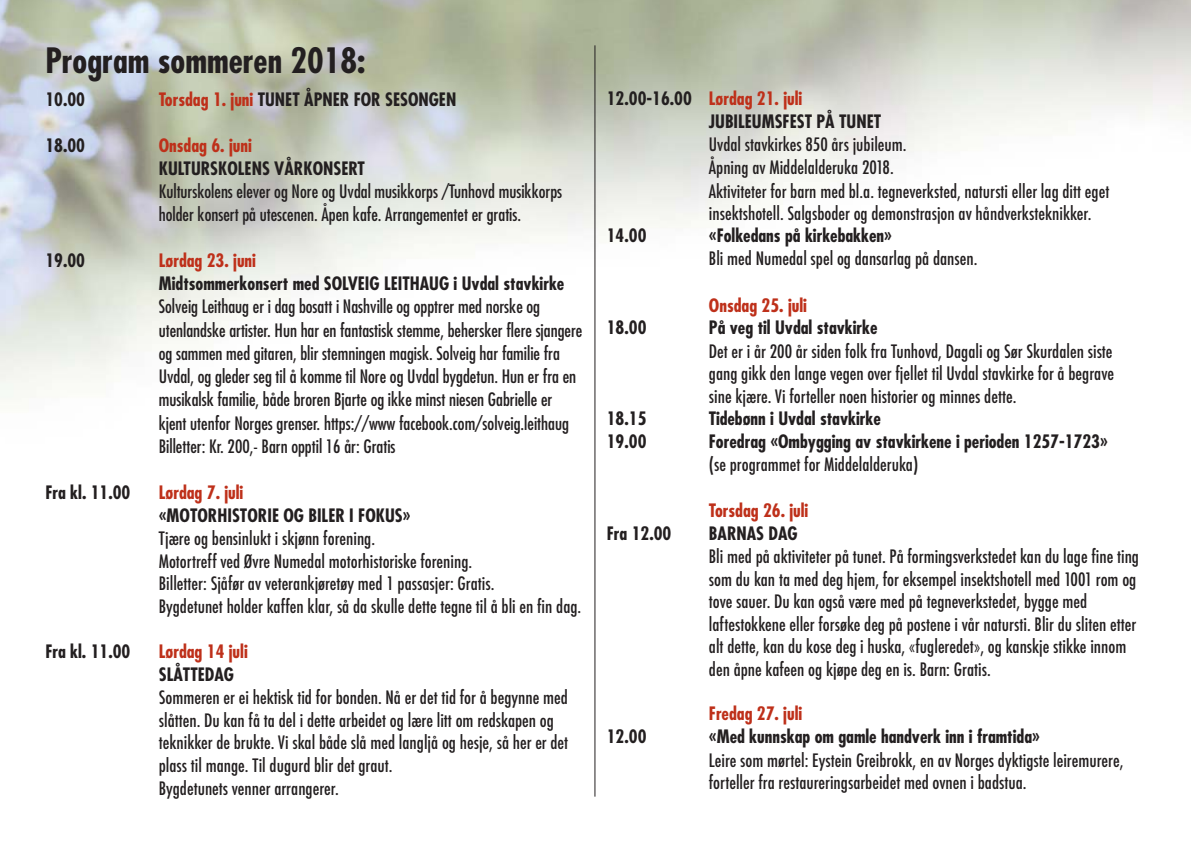
<style>
.page{position:relative;width:1191px;height:842px;background:#fff}
.page>*{position:absolute;margin:0;border:0;box-sizing:border-box;transform-origin:0 0}
.t1{font:700 condensed 34px "Futura";color:#231f20}
.t2{font:500 condensed 18px/22.6px "Futura";color:#231f20}
.t3{font:condensed 18px/23.2px "Futura";color:#231f20}
.t4{font:700 condensed 18px/22.8px "Futura";color:#231f20}
.t5{font:700 condensed 18px "Futura";color:#be301a}
.s1{color:#be301a}
</style>
<div class="page">
<img style="left:0;top:0;width:1191px;height:489px">
<hr style="left:594px;top:45px;width:1px;height:752px;background:#231f20">
<h1 class="t1" style="left:45px;top:45px;width:321px">Program sommeren 2018:</h1>
<p class="t4" style="left:45px;top:89px;width:41px">10.00</p>
<p class="t4" style="left:159px;top:89px;width:299px"><span class="s1">Torsdag 1. juni</span> TUNET ÅPNER FOR SESONGEN</p>
<p class="t4" style="left:45px;top:135px;width:41px">18.00</p>
<p class="t5" style="left:159px;top:137px;width:94px">Onsdag 6. juni</p>
<p class="t4" style="left:159px;top:158px;width:208px">KULTURSKOLENS VÅRKONSERT</p>
<p class="t3" style="left:159px;top:181px;width:405px">Kulturskolens elever og Nore og Uvdal musikkorps /Tunhovd musikkorps holder konsert på utescenen. Åpen kafe. Arrangementet er gratis.</p>
<p class="t4" style="left:45px;top:251px;width:41px">19.00</p>
<p class="t5" style="left:159px;top:253px;width:99px">Lørdag 23. juni</p>
<p class="t4" style="left:159px;top:274px;width:407px">Midtsommerkonsert med SOLVEIG LEITHAUG i Uvdal stavkirke</p>
<p class="t3" style="left:159px;top:296px;width:425px">Solveig Leithaug er i dag bosatt i Nashville og opptrer med norske og utenlandske artister. Hun har en fantastisk stemme, behersker flere sjangere og sammen med gitaren, blir stemningen magisk. Solveig har familie fra Uvdal, og gleder seg til å komme til Nore og Uvdal bygdetun. Hun er fra en musikalsk familie, både broren Bjarte og ikke minst niesen Gabrielle er kjent utenfor Norges grenser. https://www facebook.com/solveig.leithaug Billetter: Kr. 200,- Barn opptil 16 år: Gratis</p>
<p class="t4" style="left:45px;top:482px;width:87px">Fra kl. 11.00</p>
<p class="t5" style="left:159px;top:484px;width:86px">Lørdag 7. juli</p>
<p class="t4" style="left:159px;top:506px;width:253px">«MOTORHISTORIE OG BILER I FOKUS»</p>
<p class="t2" style="left:159px;top:528px;width:424px">Tjære og bensinlukt i skjønn forening.<br>Motortreff ved Øvre Numedal motorhistoriske forening.<br>Billetter: Sjåfør av veterankjøretøy med 1 passasjer: Gratis.<br>Bygdetunet holder kaffen klar, så da skulle dette tegne til å bli en fin dag.</p>
<p class="t4" style="left:45px;top:641px;width:87px">Fra kl. 11.00</p>
<p class="t5" style="left:159px;top:643px;width:90px">Lørdag 14 juli</p>
<p class="t4" style="left:159px;top:664px;width:77px">SLÅTTEDAG</p>
<p class="t2" style="left:159px;top:687px;width:411px">Sommeren er ei hektisk tid for bonden. Nå er det tid for å begynne med slåtten. Du kan få ta del i dette arbeidet og lære litt om redskapen og teknikker de brukte. Vi skal både slå med langljå og hesje, så her er det plass til mange. Til dugurd blir det graut.<br>Bygdetunets venner arrangerer.</p>
<p class="t4" style="left:709px;top:89px;width:174px;text-indent:-102px">12.00-16.00 <span class="s1">Lørdag 21. juli<br></span>JUBILEUMSFEST PÅ TUNET</p>
<p class="t2" style="left:709px;top:134px;width:402px">Uvdal stavkirkes 850 års jubileum.<br>Åpning av Middelalderuka 2018.<br>Aktiviteter for barn med bl.a. tegneverksted, natursti eller lag ditt eget insektshotell. Salgsboder og demonstrasjon av håndverksteknikker.</p>
<p class="t4" style="left:607px;top:226px;width:41px">14.00</p>
<p class="t4" style="left:709px;top:226px;width:185px">«Folkedans på kirkebakken»</p>
<p class="t2" style="left:709px;top:249px;width:270px">Bli med Numedal spel og dansarlag på dansen.</p>
<p class="t5" style="left:709px;top:297px;width:99px">Onsdag 25. juli</p>
<p class="t4" style="left:607px;top:318px;width:41px">18.00</p>
<p class="t4" style="left:709px;top:318px;width:170px">På veg til Uvdal stavkirke</p>
<p class="t2" style="left:709px;top:341px;width:407px;text-align:justify">Det er i år 200 år siden folk fra Tunhovd, Dagali og Sør Skurdalen siste gang gikk den lange vegen over fjellet til Uvdal stavkirke for å begrave sine kjære. Vi forteller noen historier og minnes dette.</p>
<p class="t4" style="left:607px;top:409px;width:41px">18.15</p>
<p class="t4" style="left:709px;top:409px;width:173px">Tidebønn i Uvdal stavkirke</p>
<p class="t4" style="left:607px;top:432px;width:41px">19.00</p>
<p class="t4" style="left:709px;top:432px;width:400px">Foredrag «Ombygging av stavkirkene i perioden 1257-1723»</p>
<p class="t2" style="left:709px;top:455px;width:211px">(se programmet for Middelalderuka)</p>
<p class="t5" style="left:709px;top:502px;width:101px">Torsdag 26. juli</p>
<p class="t4" style="left:607px;top:523px;width:66px">Fra 12.00</p>
<p class="t4" style="left:709px;top:523px;width:90px">BARNAS DAG</p>
<p class="t2" style="left:709px;top:546px;width:432px">Bli med på aktiviteter på tunet. På formingsverkstedet kan du lage fine ting som du kan ta med deg hjem, for eksempel insektshotell med 1001 rom og tove sauer. Du kan også være med på tegneverkstedet, bygge med laftestokkene eller forsøke deg på postene i vår natursti. Blir du sliten etter alt dette, kan du kose deg i huska, «fugleredet», og kanskje stikke innom den åpne kafeen og kjøpe deg en is. Barn: Gratis.</p>
<p class="t5" style="left:709px;top:706px;width:95px">Fredag 27. juli</p>
<p class="t4" style="left:607px;top:727px;width:41px">12.00</p>
<p class="t4" style="left:709px;top:727px;width:332px">«Med kunnskap om gamle handverk inn i framtida»</p>
<p class="t2" style="left:709px;top:750px;width:416px">Leire som mørtel: Eystein Greibrokk, en av Norges dyktigste leiremurere, forteller fra restaureringsarbeidet med ovnen i badstua.</p>
</div>
